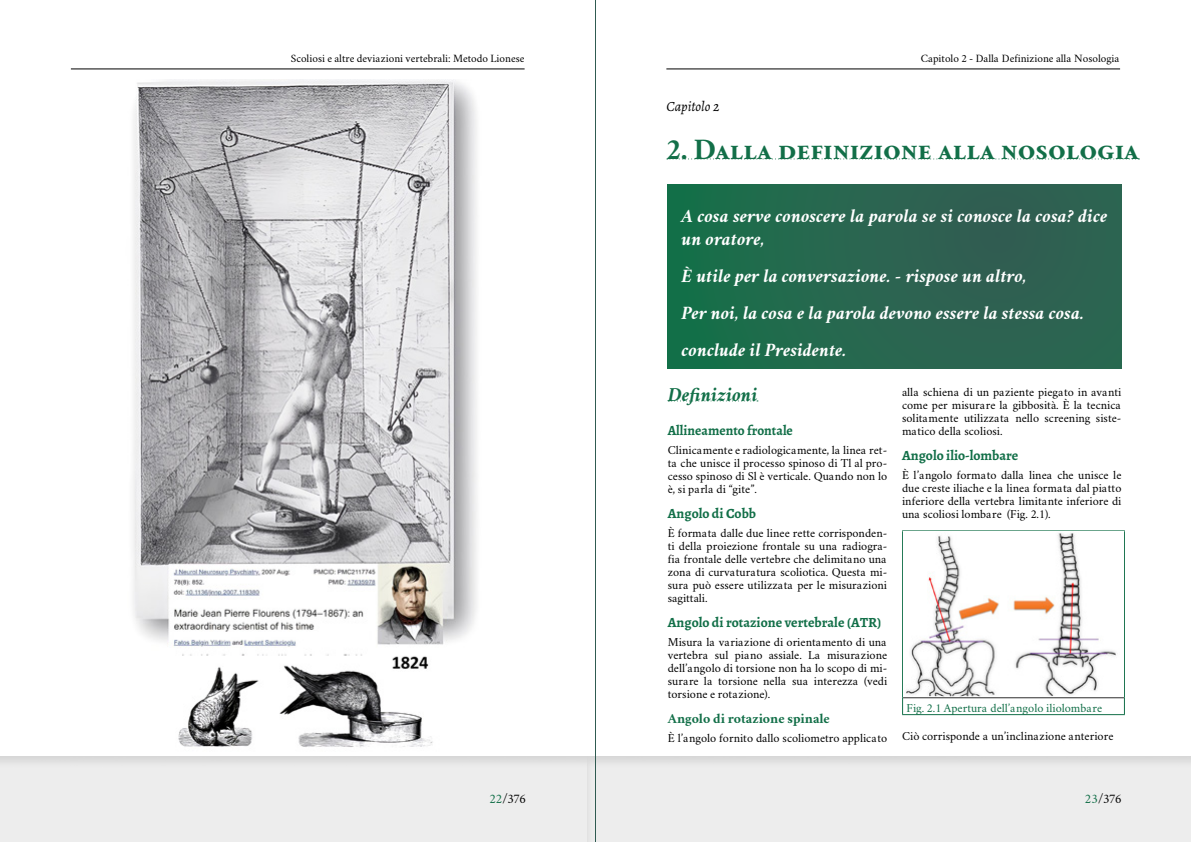
<style>
.page{position:relative;width:1191px;height:842px;background:#fff}
.page>*{position:absolute;margin:0;border:0;box-sizing:border-box;transform-origin:0 0}
.t1{font:700 30px "Crimson";color:#126f48}
.t2{font:italic 700 20px "Crimson";color:#126f48}
.t3{font:italic 700 19px/37px "Crimson";color:#fff}
.t4{font:700 14px "Alegreya";color:#126f48}
.t5{font:700 14px "Crimson";letter-spacing:.015em;color:#126f48}
.t6{font:italic 14px "Alegreya";color:#000}
.t7{font:13px "Crimson";letter-spacing:-.035em;color:#000}
.t8{font:12px/13px "Crimson";color:#000;text-align:justify}
.t9{font:12px "Crimson";color:#126f48}
.t10{font:11px "Crimson";color:#000}
.s1{color:#126f48}
</style>
<div class="page">
<div style="left:667px;top:184px;width:454px;height:185px;background:linear-gradient(to right,#1a6e4a,#345f53)"></div>
<div style="left:0;top:747px;width:613px;height:95px;background:#000;opacity:.1"></div>
<hr style="left:71px;top:69px;width:453px;height:1px;background:#000">
<div style="left:578px;top:748px;width:613px;height:94px;background:#000;opacity:.1"></div>
<hr style="left:666px;top:69px;width:454px;height:1px;background:#000">
<hr style="left:595px;top:0;width:1px;height:842px;background:#305b51">
<svg style="left:668px;top:400px;width:90px;height:1px"></svg>
<svg style="left:667px;top:158px;width:472px;height:1px"></svg>
<hr style="left:902px;top:530px;width:223px;height:1px;background:#126f48">
<hr style="left:902px;top:531px;width:1px;height:167px;background:#126f48">
<hr style="left:1124px;top:531px;width:1px;height:167px;background:#126f48">
<svg style="left:902px;top:698px;width:1px;height:16px"></svg>
<svg style="left:1124px;top:698px;width:1px;height:16px"></svg>
<hr style="left:902px;top:714px;width:223px;height:1px;background:#126f48">
<hr style="left:903px;top:697px;width:221px;height:1px;background:#000">
<img style="left:906px;top:533px;width:210px;height:162px">
<img style="left:104px;top:79px;width:387px;height:673px">
<p class="t10" style="left:291px;top:51px;width:235px">Scoliosi e altre deviazioni vertebrali: Metodo Lionese</p>
<p class="t7" style="left:489px;top:790px;width:38px"><span class="s1">22</span> / 376</p>
<p class="t10" style="left:921px;top:51px;width:200px">Capitolo 2 - Dalla Definizione alla Nosologia</p>
<p class="t6" style="left:666px;top:97px;width:55px">Capitolo 2</p>
<h1 class="t1" style="left:666px;top:127px;width:474px">2. Dalla definizione alla nosologia</h1>
<h3 class="t3" style="left:681px;top:204px;width:427px;line-height:22.8px">A cosa serve conoscere la parola se si conosce la cosa? dice un oratore,</h3>
<h3 class="t3" style="left:681px;top:257px;width:404px">È utile per la conversazione. - rispose un altro,<br>Per noi, la cosa e la parola devono essere la stessa cosa. conclude il Presidente.</h3>
<h2 class="t2" style="left:668px;top:382px;width:91px">Definizioni</h2>
<p class="t4" style="left:668px;top:422px;width:127px">Allineamento frontale</p>
<p class="t8" style="left:668px;top:443px;width:221px">Clinicamente e radiologicamente, la linea ret&shy;ta che unisce il processo spinoso di Tl al pro&shy;cesso spinoso di Sl è verticale. Quando non lo è, si parla di “gite”.</p>
<p class="t4" style="left:668px;top:505px;width:90px">Angolo di Cobb</p>
<p class="t8" style="left:668px;top:526px;width:221px">È formata dalle due linee rette corrisponden&shy;ti della proiezione frontale su una radiogra&shy;fia frontale delle vertebre che delimitano una zona di curvaturatura scoliotica. Questa mi&shy;sura può essere utilizzata per le misurazioni sagittali.</p>
<p class="t4" style="left:668px;top:613px;width:215px">Angolo di rotazione vertebrale (ATR)</p>
<p class="t8" style="left:668px;top:635px;width:221px">Misura la variazione di orientamento di una vertebra sul piano assiale. La misurazione dell’angolo di torsione non ha lo scopo di mi&shy;surare la torsione nella sua interezza (vedi torsione e rotazione).</p>
<p class="t5" style="left:668px;top:708px;width:164px">Angolo di rotazione spinale</p>
<p class="t8" style="left:668px;top:731px;width:221px">È l’angolo fornito dallo scoliometro applicato</p>
<p class="t8" style="left:902px;top:385px;width:221px">alla schiena di un paziente piegato in avanti come per misurare la gibbosità. È la tecnica solitamente utilizzata nello screening siste&shy;matico della scoliosi.</p>
<p class="t4" style="left:902px;top:446px;width:118px">Angolo ilio-lombare</p>
<p class="t8" style="left:902px;top:468px;width:221px">È l’angolo formato dalla linea che unisce le due creste iliache e la linea formata dal piatto inferiore della vertebra limitante inferiore di una scoliosi lombare (Fig. 2.1).</p>
<p class="t9" style="left:906px;top:699px;width:197px">Fig. 2.1 Apertura dell’angolo iliolombare</p>
<p class="t8" style="left:902px;top:728px;width:213px">Ciò corrisponde a un’inclinazione anteriore</p>
<p class="t7" style="left:1085px;top:790px;width:38px"><span class="s1">23</span> / 376</p>
</div>
